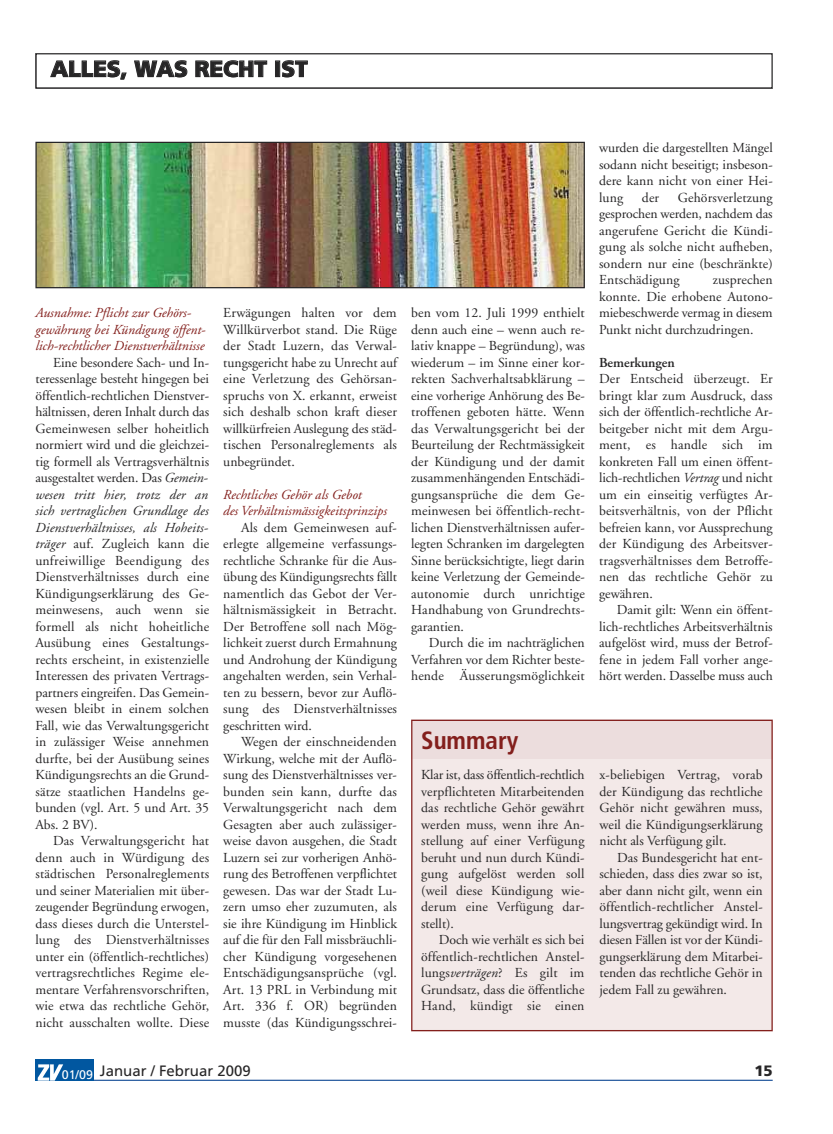
<style>
.page{position:relative;width:833px;height:1134px;background:#fff}
.page>*{position:absolute;margin:0;border:0;box-sizing:border-box;transform-origin:0 0}
.t1{font:700 condensed 25px "Frutiger";color:#831f1c}
.t2{font:900 22.5px "Frutiger";color:#272627}
.t3{font:15px "Frutiger";color:#272627}
.t4{font:900 15px "Frutiger";color:#272627}
.t5{font:13.75px/16.5px "Adobe Garamond";letter-spacing:.01em;color:#272627;text-align:justify}
.t6{font:italic 13.75px/16.5px "Adobe Garamond";color:#831f1c}
.t7{font:600 13.75px "Adobe Garamond";color:#272627}
.s1{font-style:italic}
</style>
<div class="page">
<hr style="left:35px;top:1080px;width:737px;height:1px;background:#275a9e">
<div style="left:35px;top:1059px;width:59px;height:22px;background:#0157a0"></div>
<svg style="left:38px;top:1064px;width:25px;height:17px"></svg>
<div style="left:35px;top:53px;width:737px;height:36px;border:1px solid #272627"></div>
<div style="left:411px;top:720px;width:361px;height:39px;background:#ecdddd"></div>
<div style="left:411px;top:759px;width:361px;height:272px;background:#f3e9e8"></div>
<div style="left:411px;top:720px;width:361px;height:311px;border:1px solid #831f1c"></div>
<img style="left:37px;top:144px;width:546px;height:142px">
<div style="left:35px;top:142px;width:550px;height:146px;border:1px solid #272627"></div>
<h2 class="t2" style="left:51px;top:60px;width:258px">ALLES, WAS RECHT IST</h2>
<p class="t6" style="left:35px;top:306px;width:172px">Ausnahme: Pflicht zur Gehörs&shy;gewährung bei Kündigung öffent&shy;lich-rechtlicher Dienstverhältnisse</p>
<p class="t5" style="left:35px;top:355px;width:175px;text-indent:18px">Eine besondere Sach- und In&shy;teressenlage besteht hingegen bei öffentlich-rechtlichen Dienstver&shy;hältnissen, deren Inhalt durch das Gemeinwesen selber hoheitlich normiert wird und die gleichzei&shy;tig formell als Vertragsverhältnis ausgestaltet werden. Das <span class="s1">Gemein&shy;wesen tritt hier, trotz der an sich vertraglichen Grundlage des Dienstverhältnisses, als Hoheits&shy;träger</span> auf. Zugleich kann die unfreiwillige Beendigung des Dienstverhältnisses durch eine Kündigungserklärung des Ge&shy;meinwesens, auch wenn sie formell als nicht hoheitliche Ausübung eines Gestaltungs&shy;rechts erscheint, in existenzielle Interessen des privaten Vertrags&shy;partners eingreifen. Das Gemein&shy;wesen bleibt in einem solchen Fall, wie das Verwaltungsgericht in zulässiger Weise annehmen durfte, bei der Ausübung seines Kündigungsrechts an die Grund&shy;sätze staatlichen Handelns ge&shy;bunden (vgl. Art. 5 und Art. 35<br>Abs. 2 BV).</p>
<p class="t5" style="left:35px;top:834px;width:175px;text-indent:18px">Das Verwaltungsgericht hat denn auch in Würdigung des städtischen Personalreglements und seiner Materialien mit über&shy;zeugender Begründung erwogen, dass dieses durch die Unterstel&shy;lung des Dienstverhältnisses unter ein (öffentlich-rechtliches) vertragsrechtliches Regime ele&shy;mentare Verfahrensvorschriften, wie etwa das rechtliche Gehör, nicht ausschalten wollte. Diese</p>
<p class="t5" style="left:223px;top:306px;width:175px">Erwägungen halten vor dem Willkürverbot stand. Die Rüge der Stadt Luzern, das Verwal&shy;tungsgericht habe zu Unrecht auf eine Verletzung des Gehörsan&shy;spruchs von X. erkannt, erweist sich deshalb schon kraft dieser willkürfreien Auslegung des städ&shy;tischen Personalreglements als unbegründet.</p>
<p class="t6" style="left:223px;top:488px;width:165px">Rechtliches Gehör als Gebot<br>des Verhältnismässigkeitsprinzips</p>
<p class="t5" style="left:223px;top:520px;width:175px;text-indent:18px">Als dem Gemeinwesen auf&shy;erlegte allgemeine verfassungs&shy;rechtliche Schranke für die Aus&shy;übung des Kündigungsrechts fällt namentlich das Gebot der Ver&shy;hältnismässigkeit in Betracht.<br>Der Betroffene soll nach Mög&shy;lichkeit zuerst durch Ermahnung und Androhung der Kündigung angehalten werden, sein Verhal&shy;ten zu bessern, bevor zur Auflö&shy;sung des Dienstverhältnisses geschritten wird.</p>
<p class="t5" style="left:223px;top:735px;width:175px;text-indent:18px">Wegen der einschneidenden Wirkung, welche mit der Auflö&shy;sung des Dienstverhältnisses ver&shy;bunden sein kann, durfte das Verwaltungsgericht nach dem Gesagten aber auch zulässiger&shy;weise davon ausgehen, die Stadt Luzern sei zur vorherigen Anhö&shy;rung des Betroffenen verpflichtet gewesen. Das war der Stadt Lu&shy;zern umso eher zuzumuten, als sie ihre Kündigung im Hinblick auf die für den Fall missbräuchli&shy;cher Kündigung vorgesehenen Entschädigungsansprüche (vgl.<br>Art. 13 PRL in Verbindung mit Art. 336 f. OR) begründen musste (das Kündigungsschrei-</p>
<p class="t5" style="left:411px;top:306px;width:175px">ben vom 12. Juli 1999 enthielt denn auch eine – wenn auch re&shy;lativ knappe – Begründung), was wiederum – im Sinne einer kor&shy;rekten Sachverhaltsabklärung – eine vorherige Anhörung des Be&shy;troffenen geboten hätte. Wenn das Verwaltungsgericht bei der Beurteilung der Rechtmässigkeit der Kündigung und der damit zusammenhängenden Entschädi&shy;gungsansprüche die dem Ge&shy;meinwesen bei öffentlich-recht&shy;lichen Dienstverhältnissen aufer&shy;legten Schranken im dargelegten Sinne berücksichtigte, liegt darin keine Verletzung der Gemeinde&shy;autonomie durch unrichtige Handhabung von Grundrechts&shy;garantien.</p>
<p class="t5" style="left:411px;top:636px;width:175px;text-indent:18px">Durch die im nachträglichen Verfahren vor dem Richter beste&shy;hende Äusserungsmöglichkeit</p>
<h1 class="t1" style="left:421px;top:730px;width:99px">Summary</h1>
<p class="t5" style="left:421px;top:768px;width:165px">Klar ist, dass öffentlich-rechtlich verpflichteten Mitarbeitenden das rechtliche Gehör gewährt werden muss, wenn ihre An&shy;stellung auf einer Verfügung beruht und nun durch Kündi&shy;gung aufgelöst werden soll (weil diese Kündigung wie&shy;derum eine Verfügung dar&shy;stellt).</p>
<p class="t5" style="left:421px;top:933px;width:165px;text-indent:18px">Doch wie verhält es sich bei öffentlich-rechtlichen Anstel&shy;lungs<span class="s1">verträgen</span>? Es gilt im Grundsatz, dass die öffentliche Hand, kündigt sie einen</p>
<p class="t5" style="left:599px;top:141px;width:175px">wurden die dargestellten Mängel sodann nicht beseitigt; insbeson&shy;dere kann nicht von einer Hei&shy;lung</p>
<p class="t5" style="left:599px;top:190px;width:175px;text-indent:79px">Gehörsverletzung gesprochen werden, nachdem das angerufene Gericht die Kündi&shy;gung als solche nicht aufheben, sondern nur eine (beschränkte)<br>Entschädigung</p>
<p class="t5" style="left:642px;top:190px;width:19px">der</p>
<p class="t5" style="left:599px;top:273px;width:175px;text-indent:114px">zusprechen konnte. Die erhobene Autono&shy;miebeschwerde vermag in diesem Punkt nicht durchzudringen.</p>
<p class="t7" style="left:599px;top:357px;width:77px">Bemerkungen</p>
<p class="t5" style="left:599px;top:372px;width:175px">Der Entscheid überzeugt. Er bringt klar zum Ausdruck, dass sich der öffentlich-rechtliche Ar&shy;beitgeber nicht mit dem Argu&shy;ment, es handle sich im konkreten Fall um einen öffent&shy;lich-rechtlichen <span class="s1">Vertrag</span> und nicht um ein einseitig verfügtes Ar&shy;beitsverhältnis, von der Pflicht befreien kann, vor Aussprechung der Kündigung des Arbeitsver&shy;tragsverhältnisses dem Betroffe&shy;nen das rechtliche Gehör zu gewähren.</p>
<p class="t5" style="left:599px;top:603px;width:175px;text-indent:18px">Damit gilt: Wenn ein öffent&shy;lich-rechtliches Arbeitsverhältnis aufgelöst wird, muss der Betrof&shy;fene in jedem Fall vorher ange&shy;hört werden. Dasselbe muss auch</p>
<p class="t5" style="left:599px;top:768px;width:165px">x-beliebigen Vertrag, vorab der Kündigung das rechtliche Gehör nicht gewähren muss, weil die Kündigungserklärung nicht als Verfügung gilt.</p>
<p class="t5" style="left:599px;top:850px;width:165px;text-indent:18px">Das Bundesgericht hat ent&shy;schieden, dass dies zwar so ist, aber dann nicht gilt, wenn ein öffentlich-rechtlicher Anstel&shy;lungsvertrag gekündigt wird. In diesen Fällen ist vor der Kündi&shy;gungserklärung dem Mitarbei&shy;tenden das rechtliche Gehör in jedem Fall zu gewähren.</p>
<p class="t3" style="left:62px;top:1065px;width:190px"><sub>01/09</sub> Januar / Februar 2009</p>
<p class="t4" style="left:754px;top:1065px;width:20px">15</p>
</div>
